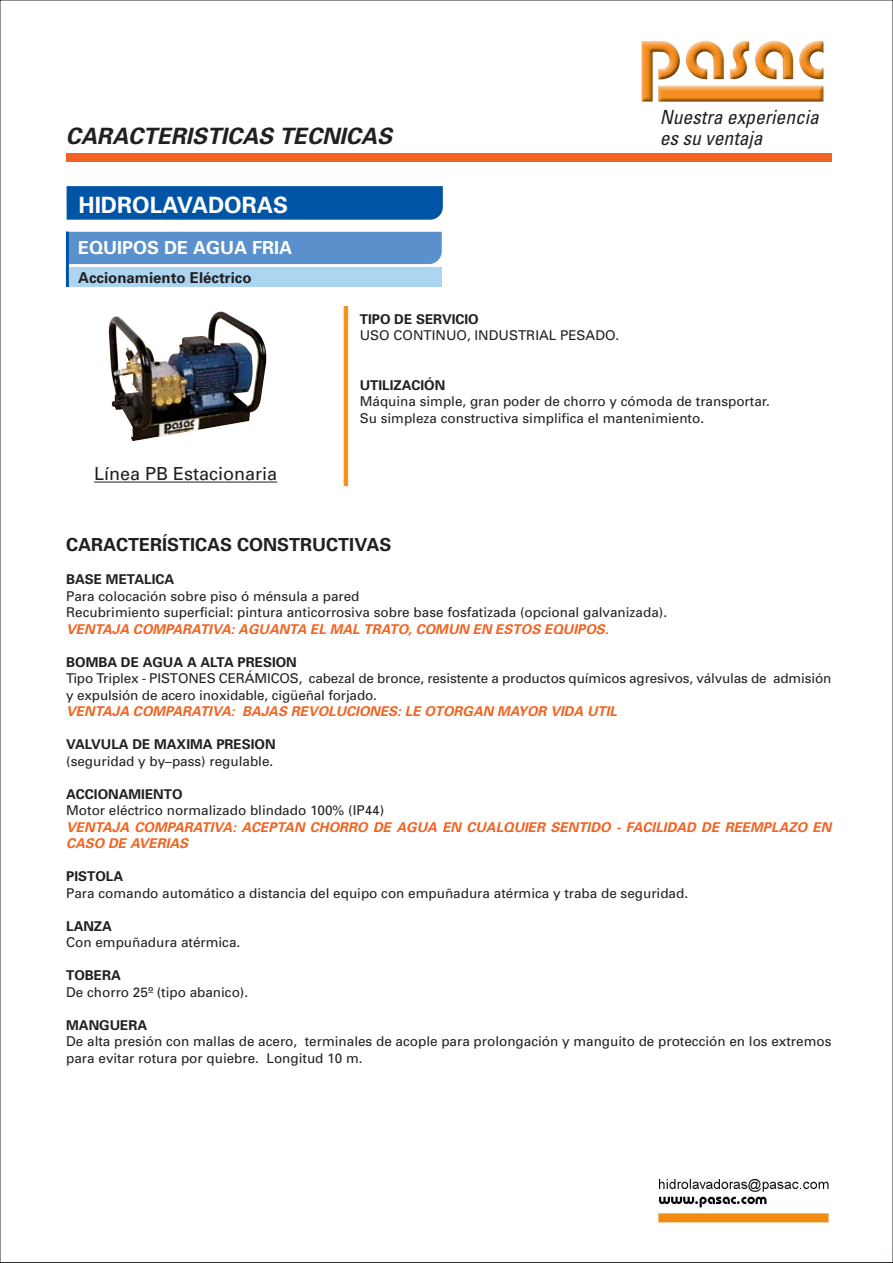
<style>
.page{position:relative;width:893px;height:1263px;background:#fff}
.page>*{position:absolute;margin:0;border:0;box-sizing:border-box;transform-origin:0 0}
.t1{font:italic 700 22.5px "Univers";color:#231f20}
.t2{font:700 22.5px "Univers";color:#fff}
.t3{font:italic condensed 19.5px/21px "Univers";color:#231f20}
.t4{font:700 18px "Univers";color:#231f20}
.t5{font:18px "Univers";color:#231f20}
.t6{font:700 18px "Univers";color:#fff}
.t7{font:700 15px "Univers";color:#231f20}
.t8{font:13.5px/16.5px "Univers";color:#231f20}
.t9{font:italic 700 13.5px/16.5px "Univers";color:#f16422}
.t10{font:700 13.5px "Univers";color:#231f20}
</style>
<div class="page">
<img style="left:642px;top:40px;width:182px;height:62px">
<div style="left:66px;top:153px;width:766px;height:9px;background:#f16422"></div>
<div style="left:67px;top:186px;width:376px;height:34px;background:#0054a5"></div>
<div style="left:69px;top:232px;width:373px;height:32px;background:#5a90cb"></div>
<div style="left:69px;top:267px;width:373px;height:20px;background:#acd5f2"></div>
<hr style="left:66px;top:232px;width:3px;height:55px;background:#0054a5">
<img style="left:108px;top:311px;width:159px;height:130px">
<hr style="left:94px;top:481px;width:183px;height:2px;background:#231f20">
<hr style="left:344px;top:306px;width:4px;height:180px;background:#f6921d">
<img style="left:658px;top:1179px;width:171px;height:44px">
<h1 class="t1" style="left:66px;top:122px;width:328px">CARACTERISTICAS TECNICAS</h1>
<h1 class="t2" style="left:78px;top:190px;width:211px">HIDROLAVADORAS</h1>
<h3 class="t6" style="left:78px;top:236px;width:216px">EQUIPOS DE AGUA FRIA</h3>
<p class="t7" style="left:78px;top:268px;width:175px">Accionamiento Eléctrico</p>
<h2 class="t3" style="left:660px;top:106px;width:161px">Nuestra experiencia es su ventaja</h2>
<h3 class="t5" style="left:94px;top:463px;width:185px">Línea PB Estacionaria</h3>
<p class="t10" style="left:360px;top:310px;width:121px">TIPO DE SERVICIO</p>
<p class="t8" style="left:360px;top:327px;width:261px">USO CONTINUO, INDUSTRIAL PESADO.</p>
<p class="t10" style="left:360px;top:376px;width:87px">UTILIZACIÓN</p>
<p class="t8" style="left:360px;top:393px;width:412px">Máquina simple, gran poder de chorro y cómoda de transportar.<br>Su simpleza constructiva simplifica el mantenimiento.</p>
<h3 class="t4" style="left:66px;top:533px;width:327px">CARACTERÍSTICAS CONSTRUCTIVAS</h3>
<p class="t10" style="left:66px;top:571px;width:110px">BASE METALICA</p>
<p class="t8" style="left:66px;top:588px;width:602px">Para colocación sobre piso ó ménsula a pared<br>Recubrimiento superficial: pintura anticorrosiva sobre base fosfatizada (opcional galvanizada).</p>
<p class="t9" style="left:66px;top:620px;width:544px">VENTAJA COMPARATIVA: AGUANTA EL MAL TRATO, COMUN EN ESTOS EQUIPOS.</p>
<p class="t10" style="left:66px;top:653px;width:232px">BOMBA DE AGUA A ALTA PRESION</p>
<p class="t8" style="left:66px;top:670px;width:767px">Tipo Triplex - PISTONES CERÁMICOS, cabezal de bronce, resistente a productos químicos agresivos, válvulas de admisión y expulsión de acero inoxidable, cigüeñal forjado.</p>
<p class="t9" style="left:66px;top:703px;width:552px">VENTAJA COMPARATIVA: BAJAS REVOLUCIONES: LE OTORGAN MAYOR VIDA UTIL</p>
<p class="t10" style="left:66px;top:736px;width:211px">VALVULA DE MAXIMA PRESION</p>
<p class="t8" style="left:66px;top:753px;width:209px">(seguridad y by–pass) regulable.</p>
<p class="t10" style="left:66px;top:785px;width:118px">ACCIONAMIENTO</p>
<p class="t8" style="left:66px;top:802px;width:320px">Motor eléctrico normalizado blindado 100% (IP44)</p>
<p class="t9" style="left:66px;top:818px;width:767px">VENTAJA COMPARATIVA: ACEPTAN CHORRO DE AGUA EN CUALQUIER SENTIDO - FACILIDAD DE REEMPLAZO EN<br>CASO DE AVERIAS</p>
<p class="t10" style="left:66px;top:868px;width:59px">PISTOLA</p>
<p class="t8" style="left:66px;top:885px;width:623px">Para comando automático a distancia del equipo con empuñadura atérmica y traba de seguridad.</p>
<p class="t10" style="left:66px;top:917px;width:47px">LANZA</p>
<p class="t8" style="left:66px;top:934px;width:176px">Con empuñadura atérmica.</p>
<p class="t10" style="left:66px;top:967px;width:56px">TOBERA</p>
<p class="t8" style="left:66px;top:984px;width:183px">De chorro 25º (tipo abanico).</p>
<p class="t10" style="left:66px;top:1016px;width:82px">MANGUERA</p>
<p class="t8" style="left:66px;top:1033px;width:767px">De alta presión con mallas de acero, terminales de acople para prolongación y manguito de protección en los extremos para evitar rotura por quiebre. Longitud 10 m.</p>
</div>
